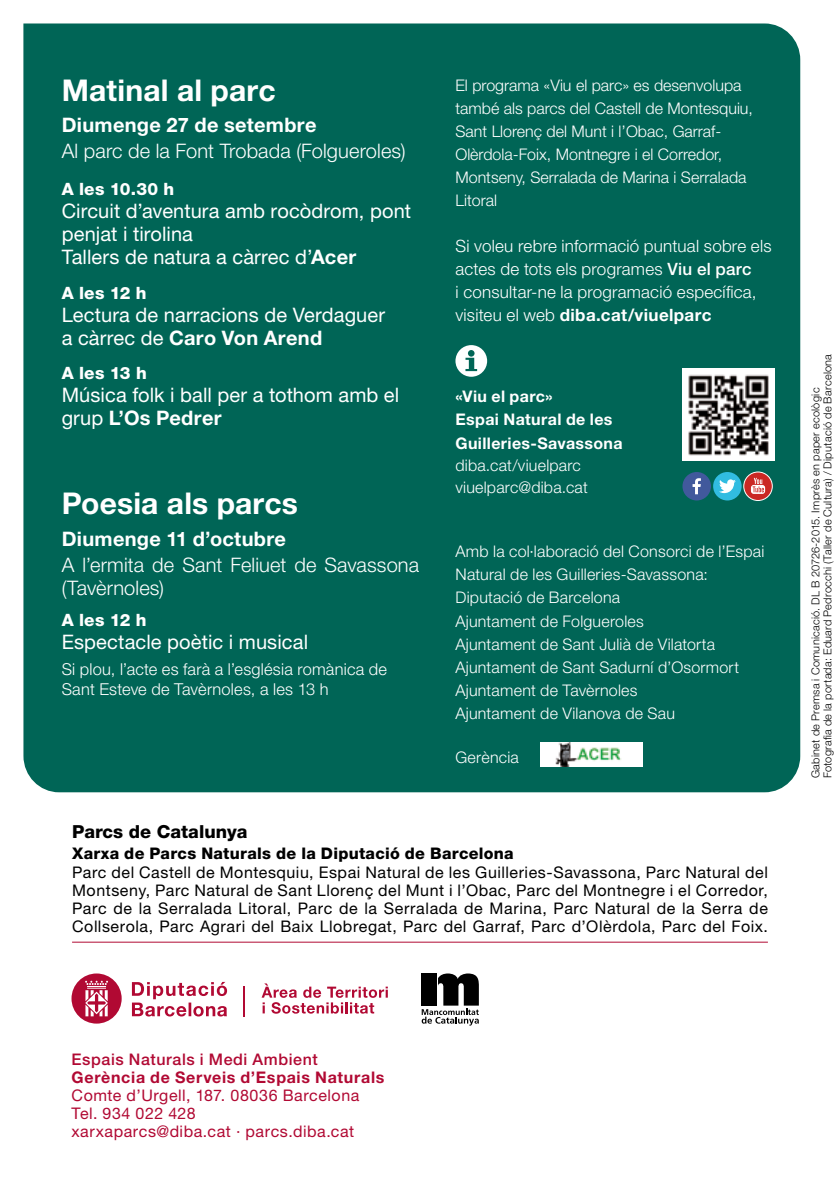
<style>
.page{position:relative;width:840px;height:1191px;background:#fff}
.page>*{position:absolute;margin:0;border:0;box-sizing:border-box;transform-origin:0 0}
.t1{font:700 30px "Helvetica Neue LT Std";letter-spacing:.005em;color:#fff}
.t2{font:20px/23px "Helvetica Neue LT Std";letter-spacing:.005em;color:#fff}
.t3{font:300 20px/23px "Helvetica Neue LT Std";letter-spacing:.005em;color:#fff}
.t4{font:700 20px "Helvetica Neue LT Std";letter-spacing:.015em;color:#fff}
.t5{font:800 18px "Helvetica Neue LT Std";color:#000}
.t6{font:300 17px/23px "Helvetica Neue LT Std";letter-spacing:.015em;color:#fff}
.t7{font:800 17px "Helvetica Neue LT Std";letter-spacing:.01em;color:#fff}
.t8{font:300 16.4px/20px "Helvetica Neue LT Std";letter-spacing:.015em;color:#fff}
.t9{font:300 16px/23.2px "Helvetica Neue LT Std";letter-spacing:.01em;color:#fff}
.t10{font:16px/18px "Helvetica Neue LT Std";letter-spacing:.035em;color:#000;text-align:justify}
.t11{font:16px/18px "Helvetica Neue LT Std";letter-spacing:.035em;color:#b10933}
.t12{font:700 16px/23.2px "Helvetica Neue LT Std";letter-spacing:.025em;color:#fff}
.t13{font:800 16px "Helvetica Neue LT Std";letter-spacing:.015em;color:#000}
.t14{font:700 16px "Helvetica Neue LT Std";letter-spacing:.045em;color:#b10933}
.t15{font:500 16px "Helvetica Neue LT Std";letter-spacing:.035em;color:#b10933}
.t16{font:300 11px/12px "Helvetica Neue LT Std";letter-spacing:.025em;color:#000}
.s1{font-weight:700}
.s2{font-weight:500}
</style>
<div class="page">
<div style="left:23px;top:23px;width:776px;height:769px;background:#006556"></div>
<svg style="left:455px;top:345px;width:32px;height:32px"></svg>
<img style="left:682px;top:368px;width:91px;height:92px">
<hr style="left:72px;top:941px;width:695px;height:1px;background:#b10933">
<img style="left:540px;top:742px;width:102px;height:24px">
<div style="left:682px;top:472px;width:28px;height:28px;background:#41599c;border-radius:50%"></div>
<svg style="left:692px;top:478px;width:8px;height:16px"></svg>
<div style="left:712px;top:472px;width:29px;height:28px;background:#31bce1;border-radius:50%"></div>
<svg style="left:719px;top:479px;width:16px;height:14px"></svg>
<div style="left:743px;top:472px;width:28px;height:28px;background:#ca2824;border-radius:50%"></div>
<div style="left:743px;top:472px;width:29px;height:28px;border:1px solid #fff;border-radius:50%"></div>
<svg style="left:751px;top:478px;width:13px;height:16px"></svg>
<hr style="left:243px;top:985px;width:1px;height:31px;background:#b10933">
<svg style="left:132px;top:982px;width:95px;height:34px"></svg>
<svg style="left:71px;top:973px;width:51px;height:50px"></svg>
<svg style="left:261px;top:983px;width:126px;height:30px"></svg>
<svg style="left:421px;top:973px;width:57px;height:52px"></svg>
<h1 class="t1" style="left:62px;top:72px;width:215px">Matinal al parc</h1>
<p class="t4" style="left:62px;top:113px;width:256px">Diumenge 27 de setembre</p>
<p class="t3" style="left:62px;top:139px;width:345px">Al parc de la Font Trobada (Folgueroles)</p>
<p class="t7" style="left:62px;top:179px;width:114px">A les 10.30 h</p>
<p class="t2" style="left:62px;top:199px;width:351px">Circuit d’aventura amb rocòdrom, pont penjat i tirolina<br>Tallers de natura a càrrec d’<span class="s1">Acer</span></p>
<p class="t7" style="left:62px;top:282px;width:86px">A les 12 h</p>
<p class="t2" style="left:62px;top:303px;width:325px">Lectura de narracions de Verdaguer a càrrec de <span class="s1">Caro Von Arend</span></p>
<p class="t7" style="left:62px;top:363px;width:86px">A les 13 h</p>
<p class="t2" style="left:62px;top:383px;width:339px">Música folk i ball per a tothom amb el grup <span class="s1">L’Os Pedrer</span></p>
<h1 class="t1" style="left:62px;top:485px;width:238px">Poesia als parcs</h1>
<p class="t4" style="left:62px;top:526px;width:226px">Diumenge 11 d’octubre</p>
<p class="t3" style="left:62px;top:552px;width:359px">A l’ermita de Sant Feliuet de Savassona (Tavèrnoles)</p>
<p class="t7" style="left:62px;top:610px;width:86px">A les 12 h</p>
<p class="t2" style="left:62px;top:630px;width:248px">Espectacle poètic i musical</p>
<p class="t8" style="left:62px;top:658px;width:327px">Si plou, l’acte es farà a l’església romànica de<br>Sant Esteve de Tavèrnoles, a les 13 h</p>
<p class="t9" style="left:455px;top:73px;width:299px">El programa «Viu el parc» es desenvolupa també als parcs del Castell de Montesquiu, Sant Llorenç del Munt i l’Obac, Garraf-Olèrdola-Foix, Montnegre i el Corredor, Montseny, Serralada de Marina i Serralada Litoral</p>
<p class="t6" style="left:455px;top:234px;width:317px">Si voleu rebre informació puntual sobre els actes de tots els programes <span class="s2">Viu el parc<br></span>i consultar-ne la programació específica, visiteu el web <span class="s1">diba.cat/viuelparc</span></p>
<p class="t12" style="left:455px;top:384px;width:169px">«Viu el parc»<br>Espai Natural de les<br>Guilleries-Savassona</p>
<p class="t9" style="left:455px;top:453px;width:134px;line-height:22px">diba.cat/viuelparc viuelparc@diba.cat</p>
<p class="t9" style="left:455px;top:539px;width:310px">Amb la col·laboració del Consorci de l’Espai Natural de les Guilleries-Savassona:<br>Diputació de Barcelona<br>Ajuntament de Folgueroles<br>Ajuntament de Sant Julià de Vilatorta Ajuntament de Sant Sadurní d’Osormort Ajuntament de Tavèrnoles<br>Ajuntament de Vilanova de Sau</p>
<p class="t9" style="left:455px;top:746px;width:65px">Gerència</p>
<p class="t5" style="left:72px;top:820px;width:177px">Parcs de Catalunya</p>
<p class="t13" style="left:72px;top:843px;width:443px">Xarxa de Parcs Naturals de la Diputació de Barcelona</p>
<p class="t10" style="left:72px;top:863px;width:697px">Parc del Castell de Montesquiu, Espai Natural de les Guilleries-Savassona, Parc Natural del Montseny, Parc Natural de Sant Llorenç del Munt i l’Obac, Parc del Montnegre i el Corredor, Parc de la Serralada Litoral, Parc de la Serralada de Marina, Parc Natural de la Serra de Collserola, Parc Agrari del Baix Llobregat, Parc del Garraf, Parc d’Olèrdola, Parc del Foix.</p>
<p class="t16" style="left:808px;top:778px;width:426px;rotate:-90deg">Gabinet de Premsa i Comunicació. DL B 20726-2015. Imprès en paper ecològic<br>Fotografia de la portada: Eduard Pedrocchi (Taller de Cultura) / Diputació de Barcelona</p>
<p class="t15" style="left:71px;top:1050px;width:247px">Espais Naturals i Medi Ambient</p>
<p class="t14" style="left:71px;top:1067px;width:314px">Gerència de Serveis d’Espais Naturals</p>
<p class="t11" style="left:71px;top:1086px;width:289px">Comte d’Urgell, 187. 08036 Barcelona<br>Tel. 934 022 428<br>xarxaparcs@diba.cat · parcs.diba.cat</p>
</div>
